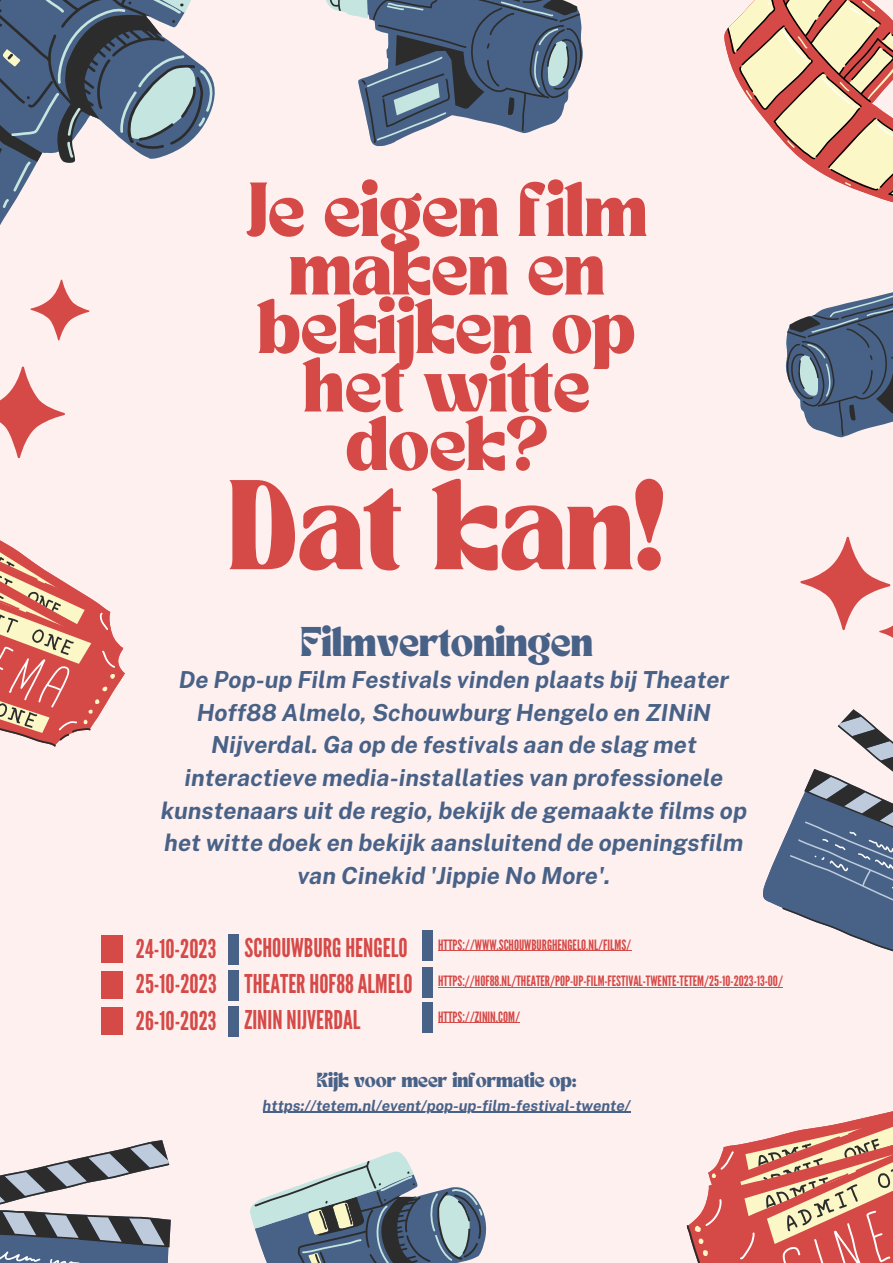
<style>
.page{position:relative;width:893px;height:1263px;background:#fff0f0}
.page>*{position:absolute;margin:0;border:0;box-sizing:border-box;transform-origin:0 0}
.t1{font:89.1px "TAN NIMBUS";color:#d54946}
.t2{font:53.47px/58.5px "TAN NIMBUS";color:#d54946;text-align:center}
.t3{font:29.03px "TAN NIMBUS";color:#486287}
.t4{font:25.88px "League Gothic";color:#d54946}
.t5{font:italic 700 23.48px/32.5px "Public Sans";color:#486287;text-align:center}
.t6{font:italic 700 15px "Public Sans";color:#486287}
.t7{font:14.25px "League Gothic";color:#d54946}
.t8{font:14.25px "TAN NIMBUS";color:#486287}
</style>
<div class="page">
<svg style="left:0;top:0;width:215px;height:225px"></svg>
<svg style="left:256px;top:1151px;width:231px;height:112px"></svg>
<svg style="left:785px;top:292px;width:108px;height:146px"></svg>
<svg style="left:724px;top:0;width:169px;height:203px"></svg>
<svg style="left:0;top:540px;width:125px;height:207px"></svg>
<svg style="left:686px;top:1111px;width:207px;height:152px"></svg>
<svg style="left:0;top:1140px;width:171px;height:123px"></svg>
<svg style="left:763px;top:709px;width:130px;height:243px"></svg>
<svg style="left:326px;top:0;width:257px;height:147px"></svg>
<svg style="left:0;top:279px;width:89px;height:179px"></svg>
<svg style="left:800px;top:537px;width:93px;height:101px"></svg>
<div style="left:228px;top:934px;width:11px;height:31px;background:#486287"></div>
<div style="left:101px;top:935px;width:22px;height:28px;background:#d54946"></div>
<div style="left:101px;top:971px;width:22px;height:28px;background:#d54946"></div>
<div style="left:101px;top:1007px;width:22px;height:28px;background:#d54946"></div>
<div style="left:228px;top:970px;width:11px;height:31px;background:#486287"></div>
<div style="left:228px;top:1006px;width:11px;height:31px;background:#486287"></div>
<div style="left:421px;top:930px;width:11px;height:31px;background:#486287"></div>
<hr style="left:438px;top:950px;width:193px;height:1px;background:#d54946">
<div style="left:421px;top:966px;width:11px;height:31px;background:#486287"></div>
<hr style="left:438px;top:987px;width:345px;height:1px;background:#d54946">
<div style="left:421px;top:1002px;width:11px;height:31px;background:#486287"></div>
<hr style="left:438px;top:1022px;width:82px;height:1px;background:#d54946">
<hr style="left:263px;top:1112px;width:367px;height:1px;background:#486287">
<p class="t2" style="left:246px;top:187px;width:403px">Je eigen film maken en bekijken op het witte doek?</p>
<p class="t1" style="left:228px;top:475px;width:438px">Dat kan!</p>
<p class="t3" style="left:300px;top:625px;width:294px">Filmvertoningen</p>
<p class="t5" style="left:161px;top:663px;width:588px">De Pop-up Film Festivals vinden plaats bij Theater Hoff88 Almelo, Schouwburg Hengelo en ZINiN Nijverdal. Ga op de festivals aan de slag met interactieve media-installaties van professionele kunstenaars uit de regio, bekijk de gemaakte films op het witte doek en bekijk aansluitend de openingsfilm van Cinekid 'Jippie No More'.</p>
<p class="t4" style="left:136px;top:933px;width:82px">24-10-2023</p>
<p class="t4" style="left:244px;top:933px;width:164px">SCHOUWBURGHENGELO</p>
<p class="t4" style="left:136px;top:969px;width:82px">25-10-2023</p>
<p class="t4" style="left:136px;top:1005px;width:82px">26-10-2023</p>
<p class="t4" style="left:244px;top:969px;width:169px">THEATERHOF88ALMELO</p>
<p class="t4" style="left:244px;top:1005px;width:117px">ZININNIJVERDAL</p>
<p class="t7" style="left:438px;top:936px;width:195px">HTTPS://WWW.SCHOUWBURGHENGELO.NL/FILMS/</p>
<p class="t7" style="left:438px;top:973px;width:346px">HTTPS://HOF88.NL/THEATER/POP-UP-FILM-FESTIVAL-TWENTE-TETEM/25-10-2023-13-00/</p>
<p class="t7" style="left:438px;top:1008px;width:83px">HTTPS://ZININ.COM/</p>
<p class="t8" style="left:317px;top:1072px;width:261px">Kijk voor meer informatie op:</p>
<p class="t6" style="left:263px;top:1096px;width:369px">https://tetem.nl/event/pop-up-film-festival-twente/</p>
</div>
